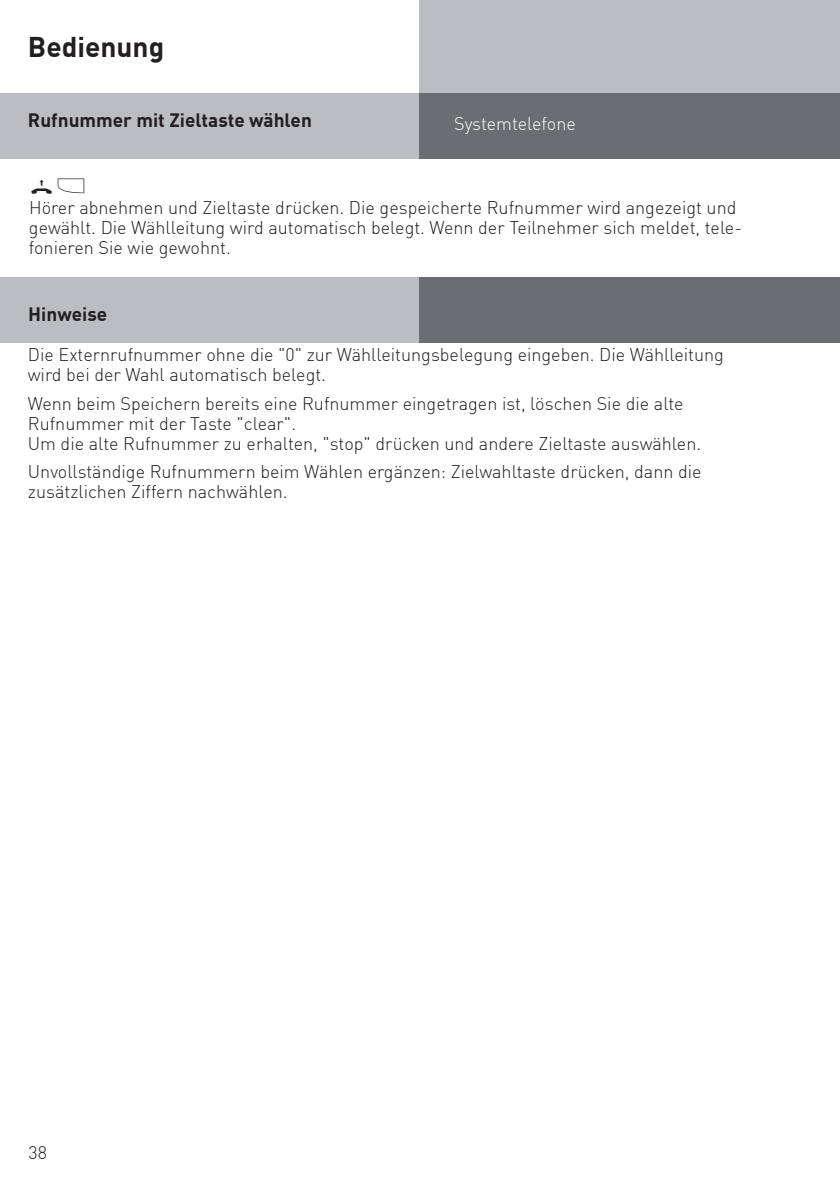
<style>
.page{position:relative;width:840px;height:1191px;background:#fff}
.page>*{position:absolute;margin:0;border:0;box-sizing:border-box;transform-origin:0 0}
.t1{font:700 28px "DIN Offc";color:#231f20}
.t2{font:24px "ST20 Font";color:#231f20}
.t3{font:700 19px "DIN Offc";color:#231f20}
.t4{font:300 18px/20px "DIN Offc";color:#231f20}
.t5{font:300 18px "DIN Offc";letter-spacing:-.005em;color:#fff}
.s1{font-family:"ST30"}
</style>
<div class="page">
<div style="left:420px;top:0;width:419px;height:94px;background:#bcbdc0"></div>
<div style="left:0;top:94px;width:420px;height:65px;background:#bcbdc0"></div>
<div style="left:420px;top:94px;width:419px;height:65px;background:#6c6d70"></div>
<div style="left:0;top:278px;width:420px;height:65px;background:#bcbdc0"></div>
<div style="left:419px;top:278px;width:420px;height:65px;background:#6c6d70"></div>
<h1 class="t1" style="left:28px;top:28px;width:138px">Bedienung</h1>
<p class="t3" style="left:28px;top:108px;width:285px">Rufnummer mit Zieltaste wählen</p>
<h2 class="t2" style="left:29px;top:171px;width:58px">+<span class="s1">%</span></h2>
<p class="t5" style="left:454px;top:112px;width:123px">Systemtelefone</p>
<p class="t4" style="left:29px;top:197px;width:714px">Hörer abnehmen und Zieltaste drücken. Die gespeicherte Rufnummer wird angezeigt und gewählt. Die Wählleitung wird automatisch belegt. Wenn der Teilnehmer sich meldet, tele&shy;fonieren Sie wie gewohnt.</p>
<p class="t3" style="left:28px;top:301px;width:81px">Hinweise</p>
<p class="t4" style="left:28px;top:344px;width:697px">Die Externrufnummer ohne die "0" zur Wählleitungsbelegung eingeben. Die Wählleitung wird bei der Wahl automatisch belegt.</p>
<p class="t4" style="left:28px;top:393px;width:674px">Wenn beim Speichern bereits eine Rufnummer eingetragen ist, löschen Sie die alte<br>Rufnummer mit der Taste "clear".<br>Um die alte Rufnummer zu erhalten, "stop" drücken und andere Zieltaste auswählen.</p>
<p class="t4" style="left:28px;top:461px;width:674px">Unvollständige Rufnummern beim Wählen ergänzen: Zielwahltaste drücken, dann die zusätzlichen Ziffern nachwählen.</p>
<p class="t4" style="left:28px;top:1142px;width:20px">38</p>
</div>
